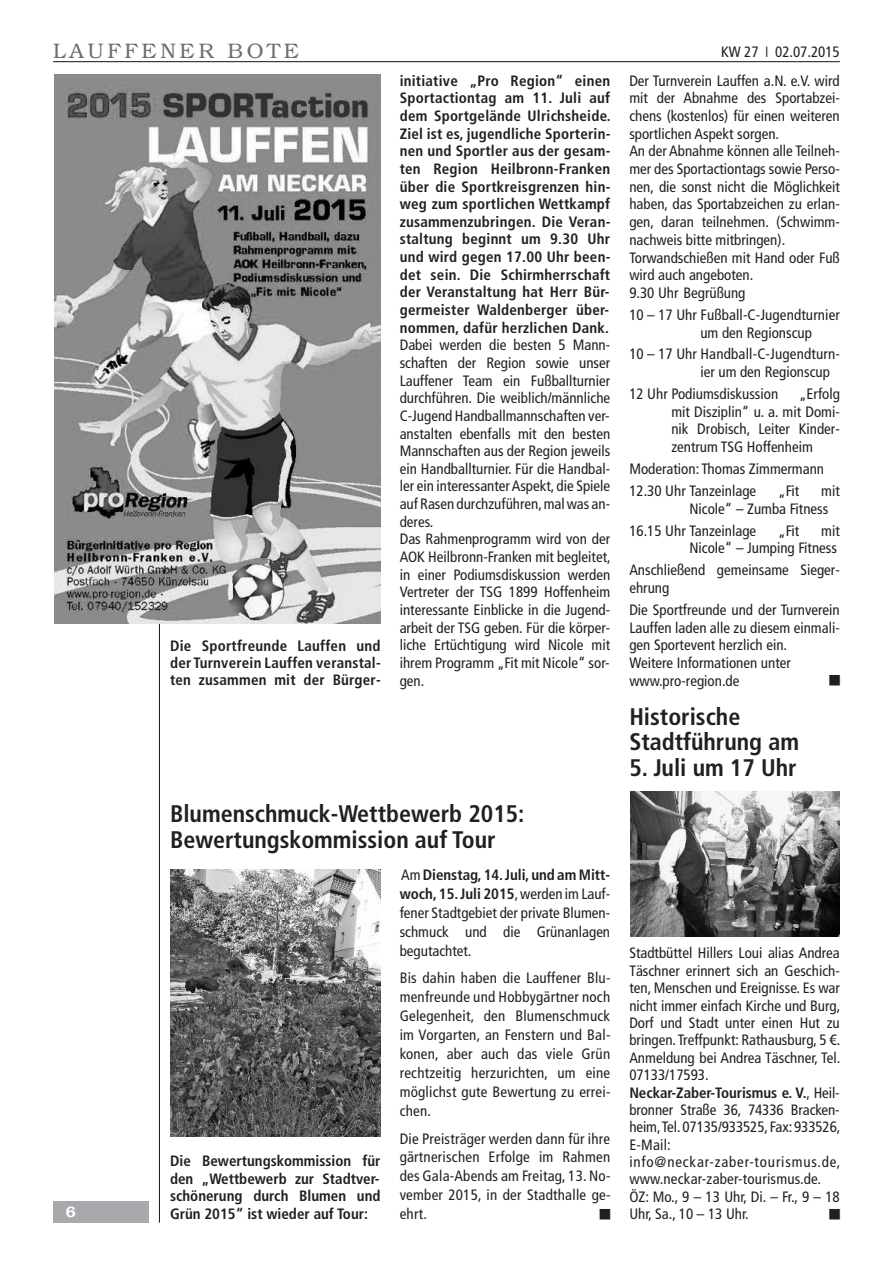
<style>
.page{position:relative;width:893px;height:1263px;background:#fff}
.page>*{position:absolute;margin:0;border:0;box-sizing:border-box;transform-origin:0 0}
.t1{font:700 condensed 24px/25.5px "Frutiger LT";color:#231f20}
.t2{font:300 21px "Bookman LT";letter-spacing:.175em;color:#6c6d70}
.t3{font:condensed 15px/17.7px "Frutiger LT";color:#231f20}
.t4{font:700 condensed 15px/17.7px "Frutiger LT";letter-spacing:.015em;color:#231f20;text-align:justify}
.t5{font:600 15px "Bookman LT";color:#fff}
.s1{font-weight:700}
</style>
<div class="page">
<hr style="left:159px;top:74px;width:1px;height:1148px;background:#231f20">
<hr style="left:53px;top:61px;width:787px;height:1px;background:#231f20">
<div style="left:53px;top:1201px;width:96px;height:21px;background:#a8a9ad"></div>
<img style="left:55px;top:74px;width:325px;height:549px">
<img style="left:170px;top:869px;width:210px;height:267px">
<img style="left:631px;top:792px;width:208px;height:145px">
<h2 class="t2" style="left:53px;top:38px;width:247px">LAUFFENER BOTE</h2>
<p class="t3" style="left:721px;top:44px;width:120px">KW 27 ❘ 02.07.2015</p>
<p class="t5" style="left:66px;top:1203px;width:11px">6</p>
<p class="t4" style="left:170px;top:638px;width:212px;line-height:17.2px">Die Sportfreunde Lauffen und der Turnverein Lauffen veranstal&shy;ten zusammen mit der Bürger-</p>
<p class="t4" style="left:400px;top:73px;width:213px">initiative „Pro Region“ einen Sportactiontag am 11. Juli auf dem Sportgelände Ulrichsheide.<br>Ziel ist es, jugendliche Sporterin&shy;nen und Sportler aus der gesam&shy;ten Region Heilbronn-Franken über die Sportkreisgrenzen hin&shy;weg zum sportlichen Wettkampf zusammenzubringen. Die Veran&shy;staltung beginnt um 9.30 Uhr und wird gegen 17.00 Uhr been&shy;det sein. Die Schirmherrschaft der Veranstaltung hat Herr Bür&shy;germeister Waldenberger über&shy;nommen, dafür herzlichen Dank.</p>
<p class="t3" style="left:400px;top:337px;width:213px">Dabei werden die besten 5 Mann&shy;schaften der Region sowie unser Lauffener Team ein Fußballturnier durchführen. Die weiblich/männliche C-Jugend Handballmannschaften ver&shy;anstalten ebenfalls mit den besten Mannschaften aus der Region jeweils ein Handballturnier. Für die Handbal&shy;ler ein interessanterAspekt, die Spiele auf Rasen durchzuführen,malwas an&shy;deres.<br>Das Rahmenprogramm wird von der AOK Heilbronn-Franken mit begleitet, in einer Podiumsdiskussion werden Vertreter der TSG 1899 Hoffenheim interessante Einblicke in die Jugend&shy;arbeit der TSG geben. Für die körper&shy;liche Ertüchtigung wird Nicole mit ihrem Programm „Fit mit Nicole“ sor&shy;gen.</p>
<h1 class="t1" style="left:170px;top:803px;width:356px">Blumenschmuck-Wettbewerb 2015:<br>Bewertungskommission auf Tour</h1>
<p class="t4" style="left:170px;top:1153px;width:212px">Die Bewertungskommission für den „Wettbewerb zur Stadtver&shy;schönerung durch Blumen und Grün 2015“ ist wieder auf Tour:</p>
<p class="t3" style="left:400px;top:867px;width:212px;line-height:18.9px;text-align:justify">Am <span class="s1">Dienstag,14.Juli,und am Mitt&shy;woch,15.Juli 2015</span>,werden im Lauf&shy;fener Stadtgebiet der private Blumen&shy;schmuck und die Grünanlagen begutachtet.</p>
<p class="t3" style="left:400px;top:970px;width:212px;line-height:18.9px;text-align:justify">Bis dahin haben die Lauffener Blu&shy;menfreunde und Hobbygärtner noch Gelegenheit, den Blumenschmuck im Vorgarten, an Fenstern und Bal&shy;konen, aber auch das viele Grün rechtzeitig herzurichten, um eine möglichst gute Bewertung zu errei&shy;chen.</p>
<p class="t3" style="left:400px;top:1130px;width:212px;line-height:18.9px;text-align:justify">Die Preisträger werden dann für ihre gärtnerischen Erfolge im Rahmen des Gala-Abends am Freitag, 13. No&shy;vember 2015, in der Stadthalle ge&shy;ehrt.</p>
<p class="t3" style="left:629px;top:73px;width:212px">Der Turnverein Lauffen a.N. e.V. wird mit der Abnahme des Sportabzei&shy;chens (kostenlos) für einen weiteren sportlichen Aspekt sorgen.<br>An der Abnahme können alle Teilneh&shy;mer des Sportactiontags sowie Perso&shy;nen, die sonst nicht die Möglichkeit haben, das Sportabzeichen zu erlan&shy;gen, daran teilnehmen. (Schwimm&shy;nachweis bitte mitbringen).<br>Torwandschießen mit Hand oder Fuß wird auch angeboten.<br>9.30 Uhr Begrüßung</p>
<p class="t3" style="left:700px;top:307px;width:141px;text-indent:-71px">10 – 17 Uhr Fußball-C-Jugendturnier um den Regionscup</p>
<p class="t3" style="left:700px;top:347px;width:141px;text-indent:-71px">10 – 17 Uhr Handball-C-Jugendturn&shy;ier um den Regionscup</p>
<p class="t3" style="left:629px;top:386px;width:150px">12 Uhr Podiumsdiskussion</p>
<p class="t3" style="left:671px;top:386px;width:170px;text-align:justify;text-indent:128px">„Erfolg mit Disziplin“ u. a. mit Domi&shy;nik Drobisch, Leiter Kinder&shy;zentrum TSG Hoffenheim</p>
<p class="t3" style="left:629px;top:459px;width:196px;line-height:21.9px">Moderation: Thomas Zimmermann<br>12.30 Uhr Tanzeinlage</p>
<p class="t3" style="left:689px;top:483px;width:152px;text-indent:132px">mit<br>Nicole“ – Zumba Fitness</p>
<p class="t3" style="left:629px;top:523px;width:128px">16.15 Uhr Tanzeinlage</p>
<p class="t3" style="left:778px;top:523px;width:23px">„Fit</p>
<p class="t3" style="left:778px;top:483px;width:23px">„Fit</p>
<p class="t3" style="left:689px;top:523px;width:152px;text-align:right">mit<br>Nicole“ – Jumping Fitness</p>
<p class="t3" style="left:629px;top:562px;width:212px">Anschließend gemeinsame Sieger&shy;ehrung</p>
<p class="t3" style="left:629px;top:602px;width:212px">Die Sportfreunde und der Turnverein<br>Lauffen laden alle zu diesem einmali&shy;gen Sportevent herzlich ein.<br>Weitere Informationen unter www.pro-region.de</p>
<h1 class="t1" style="left:629px;top:706px;width:171px">Historische<br>Stadtführung am</h1>
<h1 class="t1" style="left:629px;top:757px;width:169px">5. Juli um 17 Uhr</h1>
<p class="t3" style="left:629px;top:946px;width:213px">Stadtbüttel Hillers Loui alias Andrea<br>Täschner erinnert sich an Geschich&shy;ten, Menschen und Ereignisse. Es war nicht immer einfach Kirche und Burg,<br>Dorf und Stadt unter einen Hut zu bringen.Treffpunkt: Rathausburg, 5 €.<br>Anmeldung bei Andrea Täschner, Tel.<br>07133/17593.<br><span class="s1">Neckar-Zaber-Tourismus e. V.</span>, Heil&shy;bronner Straße 36, 74336 Bracken&shy;heim,Tel. 07135/933525, Fax: 933526,<br>E-Mail: info@neckar-zaber-tourismus.de, www.neckar-zaber-tourismus.de.<br>ÖZ: Mo., 9 – 13 Uhr, Di. – Fr., 9 – 18<br>Uhr, Sa., 10 – 13 Uhr.</p>
</div>
